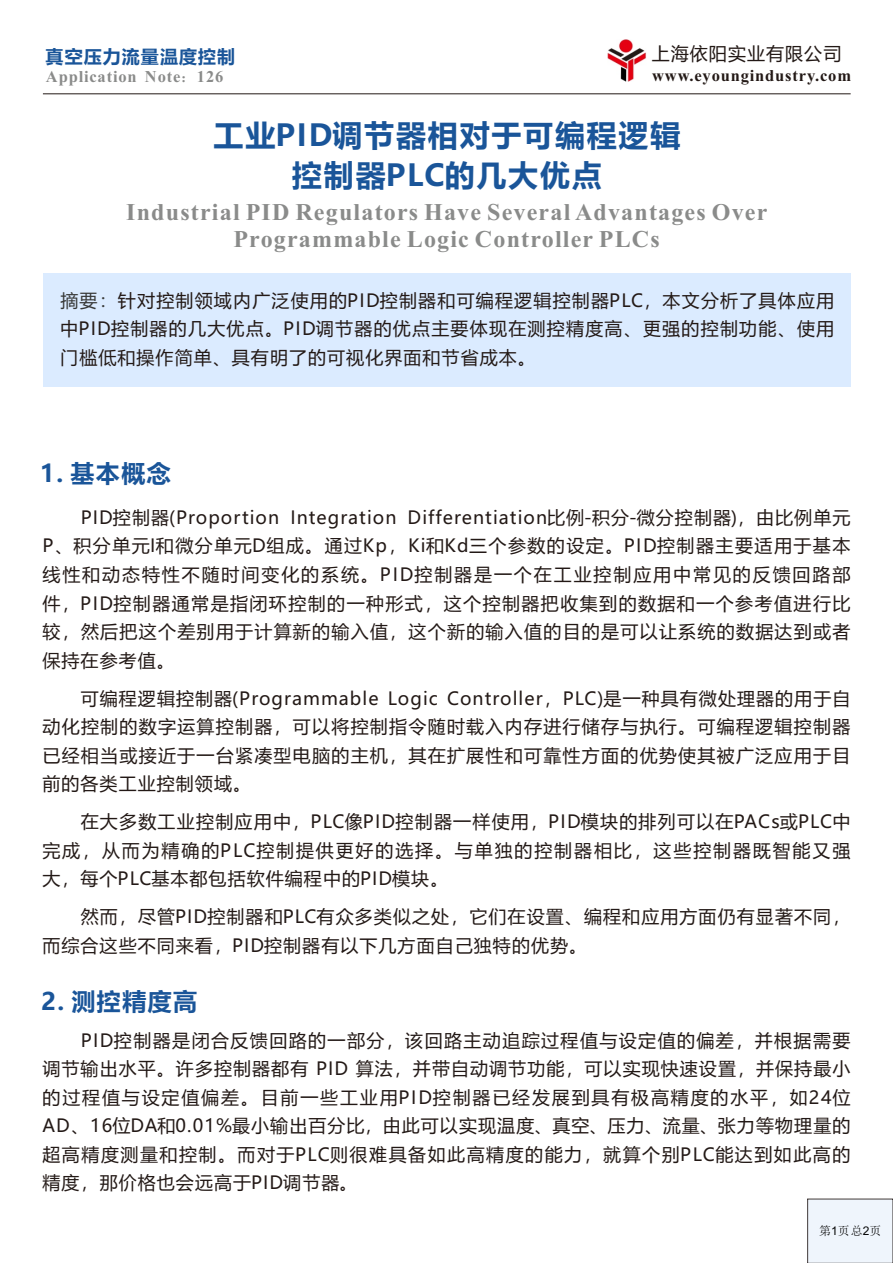
<style>
.page{position:relative;width:893px;height:1263px;background:#fff}
.page>*{position:absolute;margin:0;border:0;box-sizing:border-box;transform-origin:0 0}
.t1{font:700 30px/39.6px "Microsoft Ya Hei";letter-spacing:.06em;color:#1a5599;text-align:center}
.t2{font:700 24px/26.5px "Times New Roman";letter-spacing:.05em;color:#8a8b8a;text-align:center}
.t3{font:700 24px "Microsoft Ya Hei";letter-spacing:.06em;color:#1a5599}
.t4{font:18px/28.5px "Microsoft Ya Hei";letter-spacing:.06em;color:#231916;text-align:justify}
.t5{font:700 18px "Microsoft Ya Hei";letter-spacing:.06em;color:#1a5599}
.t6{font:700 16.5px "Times New Roman";letter-spacing:.05em;color:#231916}
.t7{font:700 16.5px "Times New Roman";letter-spacing:.05em;color:#8a8b8a}
.t8{font:12px "Sim Sun";color:#080808}
.s1{font-family:"Sim Sun";font-weight:400}
.s2{color:#373837}
.s3{font-family:"Arial"}
</style>
<div class="page">
<hr style="left:43px;top:93px;width:808px;height:1px;background:#231916">
<img style="left:608px;top:40px;width:38px;height:42px">
<svg style="left:807px;top:1198px;width:86px;height:65px"></svg>
<div style="left:43px;top:273px;width:807px;height:113px;background:#dbebff"></div>
<p class="t4" style="left:652px;top:41px;width:191px">上海依阳实业有限公司</p>
<p class="t6" style="left:652px;top:70px;width:200px">www.eyoungindustry.com</p>
<p class="t5" style="left:46px;top:48px;width:191px">真空压力流量温度控制</p>
<p class="t7" style="left:46px;top:71px;width:179px">Application Note<span class="s1">：</span>126</p>
<h1 class="t1" style="left:214px;top:118px;width:468px">工业PID调节器相对于可编程逻辑控制器PLC的几大优点</h1>
<h2 class="t2" style="left:126px;top:201px;width:643px">Industrial PID Regulators Have Several Advantages Over<br>Programmable Logic Controller PLCs</h2>
<p class="t4" style="left:60px;top:288px;width:775px"><span class="s2">摘要：</span>针对控制领域内广泛使用的PID控制器和可编程逻辑控制器PLC，本文分析了具体应用中PID控制器的几大优点。PID调节器的优点主要体现在测控精度高、更强的控制功能、使用门槛低和操作简单、具有明了的可视化界面和节省成本。</p>
<h2 class="t3" style="left:40px;top:462px;width:132px">1. 基本概念</h2>
<p class="t4" style="left:42px;top:505px;width:809px;text-indent:38px">PID控制器(Proportion Integration Differentiation比例-积分-微分控制器)，由比例单元P、积分单元I和微分单元D组成。通过Kp，Ki和Kd三个参数的设定。PID控制器主要适用于基本线性和动态特性不随时间变化的系统。PID控制器是一个在工业控制应用中常见的反馈回路部件，PID控制器通常是指闭环控制的一种形式，这个控制器把收集到的数据和一个参考值进行比较，然后把这个差别用于计算新的输入值，这个新的输入值的目的是可以让系统的数据达到或者保持在参考值。</p>
<p class="t4" style="left:42px;top:685px;width:809px;text-indent:38px">可编程逻辑控制器(Programmable Logic Controller，PLC)是一种具有微处理器的用于自动化控制的数字运算控制器，可以将控制指令随时载入内存进行储存与执行。可编程逻辑控制器已经相当或接近于一台紧凑型电脑的主机，其在扩展性和可靠性方面的优势使其被广泛应用于目前的各类工业控制领域。</p>
<p class="t4" style="left:42px;top:809px;width:809px;text-indent:38px">在大多数工业控制应用中，PLC像PID控制器一样使用，PID模块的排列可以在PACs或PLC中完成，从而为精确的PLC控制提供更好的选择。与单独的控制器相比，这些控制器既智能又强大，每个PLC基本都包括软件编程中的PID模块。</p>
<p class="t4" style="left:42px;top:904px;width:809px;text-indent:38px">然而，尽管PID控制器和PLC有众多类似之处，它们在设置、编程和应用方面仍有显著不同，而综合这些不同来看，PID控制器有以下几方面自己独特的优势。</p>
<h2 class="t3" style="left:41px;top:990px;width:157px">2. 测控精度高</h2>
<p class="t4" style="left:42px;top:1027px;width:809px;text-indent:38px">PID控制器是闭合反馈回路的一部分，该回路主动追踪过程值与设定值的偏差，并根据需要调节输出水平。许多控制器都有 PID 算法，并带自动调节功能，可以实现快速设置，并保持最小的过程值与设定值偏差。目前一些工业用PID控制器已经发展到具有极高精度的水平，如24位AD、16位DA和0.01%最小输出百分比，由此可以实现温度、真空、压力、流量、张力等物理量的超高精度测量和控制。而对于PLC则很难具备如此高精度的能力，就算个别PLC能达到如此高的精度，那价格也会远高于PID调节器。</p>
<p class="t8" style="left:819px;top:1225px;width:64px">第<span class="s3">1</span>页总<span class="s3">2</span>页</p>
</div>
